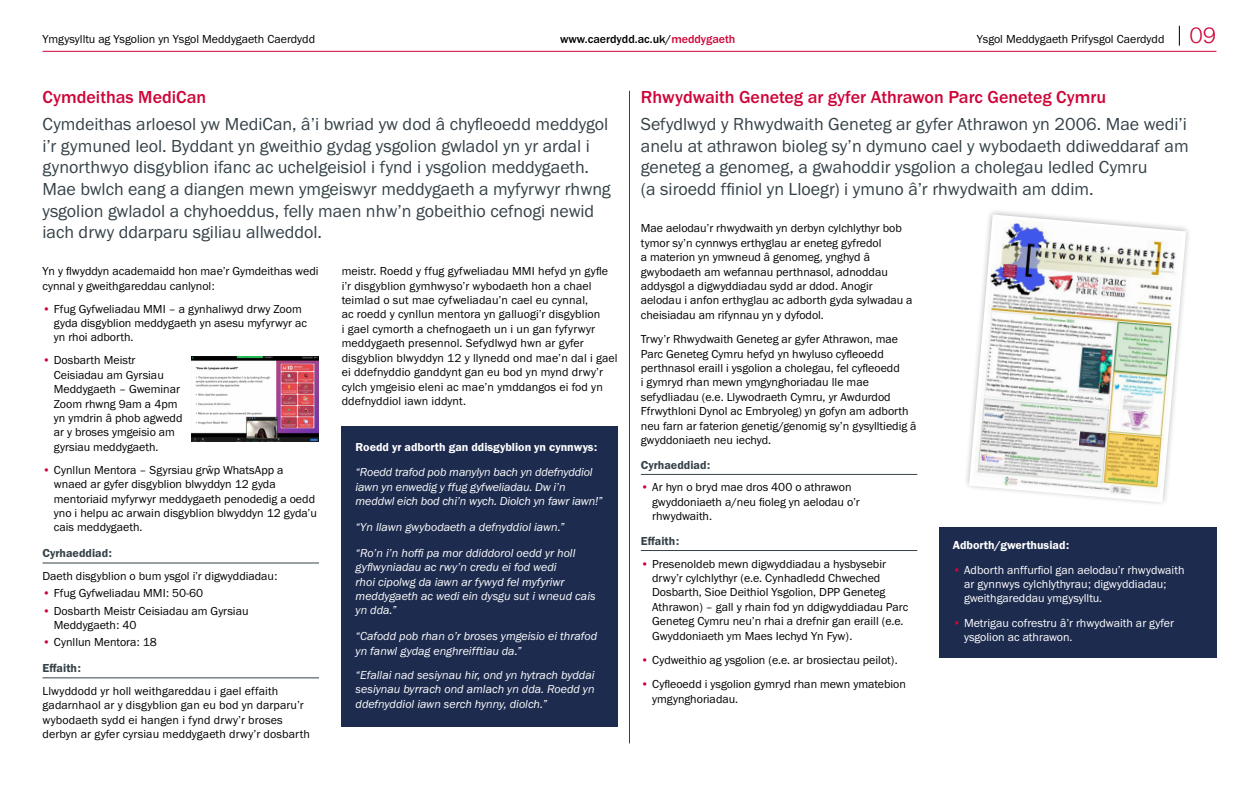
<style>
.page{position:relative;width:1259px;height:786px;background:#fff}
.page>*{position:absolute;margin:0;border:0;box-sizing:border-box;transform-origin:0 0}
.t1{font:18px/21.6px "Franklin Gothic URW Boo";color:#354248}
.t2{font:500 18px "Franklin Gothic URW";color:#ce0538}
.t3{font:12px/14.4px "Franklin Gothic URW Boo";color:#000}
.t4{font:12px/14.4px "Franklin Gothic URW Boo Ita";color:#fff}
.t5{font:12px/14.4px "Franklin Gothic URW Boo";color:#fff}
.t6{font:12px "Franklin Gothic URW Dem";color:#fff}
.t7{font:12px "Franklin Gothic URW Dem";color:#354248}
.t8{font:500 12px "Franklin Gothic URW";color:#000}
.s1{color:#ce0538}
.s2{font-family:"Franklin Gothic URW";font-weight:300;font-size:23px;color:#ce0538}
</style>
<div class="page">
<hr style="left:43px;top:51px;width:1173px;height:1px;background:#ce0538">
<svg style="left:1179px;top:26px;width:1px;height:20px"></svg>
<div style="left:341px;top:425px;width:277px;height:301px;background:#1d2b4e"></div>
<hr style="left:641px;top:474px;width:276px;height:1px;background:#354248">
<hr style="left:641px;top:550px;width:276px;height:1px;background:#354248">
<hr style="left:629px;top:91px;width:1px;height:652px;background:#354248">
<svg style="left:969px;top:214px;width:217px;height:288px"></svg>
<img style="left:972px;top:218px;width:210px;height:281px">
<div style="left:938px;top:527px;width:278px;height:130px;background:#1d2b4e"></div>
<img style="left:191px;top:356px;width:127px;height:85px">
<hr style="left:43px;top:562px;width:276px;height:1px;background:#354248">
<hr style="left:43px;top:677px;width:276px;height:1px;background:#354248">
<p class="t3" style="left:43px;top:31px;width:274px">Ymgysylltu ag Ysgolion yn Ysgol Meddygaeth Caerdydd</p>
<p class="t8" style="left:560px;top:31px;width:177px">www.caerdydd.ac.uk/<span class="s1">meddygaeth</span></p>
<p class="t3" style="left:976px;top:31px;width:241px">Ysgol Meddygaeth Prifysgol Caerdydd <span class="s2">09</span></p>
<h1 class="t2" style="left:43px;top:86px;width:165px">Cymdeithas MediCan</h1>
<p class="t1" style="left:43px;top:113px;width:570px">Cymdeithas arloesol yw MediCan, â’i bwriad yw dod â chyfleoedd meddygol i’r gymuned leol. Byddant yn gweithio gydag ysgolion gwladol yn yr ardal i gynorthwyo disgyblion ifanc ac uchelgeisiol i fynd i ysgolion meddygaeth.<br>Mae bwlch eang a diangen mewn ymgeiswyr meddygaeth a myfyrwyr rhwng ysgolion gwladol a chyhoeddus, felly maen nhw’n gobeithio cefnogi newid iach drwy ddarparu sgiliau allweddol.</p>
<p class="t3" style="left:43px;top:264px;width:277px">Yn y flwyddyn academaidd hon mae’r Gymdeithas wedi cynnal y gweithgareddau canlynol:</p>
<p class="t3" style="left:54px;top:301px;width:255px;text-indent:-11px"><span class="s1">•</span> Ffug Gyfweliadau MMI – a gynhaliwyd drwy Zoom gyda disgyblion meddygaeth yn asesu myfyrwyr ac yn rhoi adborth.</p>
<p class="t3" style="left:54px;top:353px;width:130px;text-indent:-11px"><span class="s1">•</span> Dosbarth Meistr<br>Ceisiadau am Gyrsiau<br>Meddygaeth – Gweminar<br>Zoom rhwng 9am a 4pm yn ymdrin â phob agwedd ar y broses ymgeisio am gyrsiau meddygaeth.</p>
<p class="t3" style="left:54px;top:462px;width:265px;text-indent:-11px"><span class="s1">•</span> Cynllun Mentora – Sgyrsiau grŵp WhatsApp a wnaed ar gyfer disgyblion blwyddyn 12 gyda mentoriaid myfyrwyr meddygaeth penodedig a oedd yno i helpu ac arwain disgyblion blwyddyn 12 gyda’u cais meddygaeth.</p>
<p class="t3" style="left:342px;top:264px;width:277px">meistr. Roedd y ffug gyfweliadau MMI hefyd yn gyfle i’r disgyblion gymhwyso’r wybodaeth hon a chael teimlad o sut mae cyfweliadau’n cael eu cynnal,<br>ac roedd y cynllun mentora yn galluogi’r disgyblion<br>i gael cymorth a chefnogaeth un i un gan fyfyrwyr meddygaeth presennol. Sefydlwyd hwn ar gyfer disgyblion blwyddyn 12 y llynedd ond mae’n dal i gael ei ddefnyddio ganddynt gan eu bod yn mynd drwy’r cylch ymgeisio eleni ac mae’n ymddangos ei fod yn ddefnyddiol iawn iddynt.</p>
<p class="t6" style="left:355px;top:439px;width:243px">Roedd yr adborth gan ddisgyblion yn cynnwys:</p>
<p class="t4" style="left:355px;top:464px;width:249px">“Roedd trafod pob manylyn bach yn ddefnyddiol iawn yn enwedig y ffug gyfweliadau. Dw i’n meddwl eich bod chi’n wych. Diolch yn fawr iawn!”</p>
<p class="t4" style="left:355px;top:513px;width:221px;line-height:25.7px">“Yn llawn gwybodaeth a defnyddiol iawn.” “Ro’n i’n hoffi pa mor ddiddorol oedd yr holl</p>
<p class="t4" style="left:355px;top:559px;width:241px">gyflwyniadau ac rwy’n credu ei fod wedi<br>rhoi cipolwg da iawn ar fywyd fel myfyriwr meddygaeth ac wedi ein dysgu sut i wneud cais yn dda.”</p>
<p class="t4" style="left:355px;top:628px;width:243px">“Cafodd pob rhan o’r broses ymgeisio ei thrafod yn fanwl gydag enghreifftiau da.”</p>
<p class="t4" style="left:355px;top:667px;width:240px;text-align:justify">“Efallai nad sesiynau hir, ond yn hytrach byddai sesiynau byrrach ond amlach yn dda. Roedd yn ddefnyddiol iawn serch hynny, diolch.”</p>
<p class="t7" style="left:43px;top:545px;width:71px">Cyrhaeddiad:</p>
<p class="t3" style="left:43px;top:568px;width:236px">Daeth disgyblion o bum ysgol i’r digwyddiadau:</p>
<p class="t3" style="left:43px;top:585px;width:162px"><span class="s1">•</span> Ffug Gyfweliadau MMI: 50-60</p>
<p class="t3" style="left:54px;top:602px;width:196px;text-indent:-11px"><span class="s1">•</span> Dosbarth Meistr Ceisiadau am Gyrsiau<br>Meddygaeth: 40</p>
<p class="t3" style="left:43px;top:634px;width:116px"><span class="s1">•</span> Cynllun Mentora: 18</p>
<p class="t7" style="left:43px;top:660px;width:40px">Effaith:</p>
<p class="t3" style="left:43px;top:683px;width:269px">Llwyddodd yr holl weithgareddau i gael effaith gadarnhaol ar y disgyblion gan eu bod yn darparu’r wybodaeth sydd ei hangen i fynd drwy’r broses derbyn ar gyfer cyrsiau meddygaeth drwy’r dosbarth</p>
<h1 class="t2" style="left:641px;top:86px;width:467px">Rhwydwaith Geneteg ar gyfer Athrawon Parc Geneteg Cymru</h1>
<p class="t1" style="left:641px;top:113px;width:549px">Sefydlwyd y Rhwydwaith Geneteg ar gyfer Athrawon yn 2006. Mae wedi’i anelu at athrawon bioleg sy’n dymuno cael y wybodaeth ddiweddaraf am geneteg a genomeg, a gwahoddir ysgolion a cholegau ledled Cymru<br>(a siroedd ffiniol yn Lloegr) i ymuno â’r rhwydwaith am ddim.</p>
<p class="t3" style="left:641px;top:221px;width:273px">Mae aelodau’r rhwydwaith yn derbyn cylchlythyr bob tymor sy’n cynnwys erthyglau ar eneteg gyfredol<br>a materion yn ymwneud â genomeg, ynghyd â gwybodaeth am wefannau perthnasol, adnoddau addysgol a digwyddiadau sydd ar ddod. Anogir aelodau i anfon erthyglau ac adborth gyda sylwadau a cheisiadau am rifynnau yn y dyfodol.</p>
<p class="t3" style="left:641px;top:331px;width:277px">Trwy’r Rhwydwaith Geneteg ar gyfer Athrawon, mae Parc Geneteg Cymru hefyd yn hwyluso cyfleoedd perthnasol eraill i ysgolion a cholegau, fel cyfleoedd<br>i gymryd rhan mewn ymgynghoriadau lle mae sefydliadau (e.e. Llywodraeth Cymru, yr Awdurdod Ffrwythloni Dynol ac Embryoleg) yn gofyn am adborth neu farn ar faterion genetig/genomig sy’n gysylltiedig â gwyddoniaeth neu iechyd.</p>
<p class="t7" style="left:641px;top:457px;width:71px">Cyrhaeddiad:</p>
<p class="t3" style="left:652px;top:480px;width:209px;text-indent:-11px"><span class="s1">•</span> Ar hyn o bryd mae dros 400 o athrawon gwyddoniaeth a/neu fioleg yn aelodau o’r rhwydwaith.</p>
<p class="t7" style="left:641px;top:533px;width:40px">Effaith:</p>
<p class="t3" style="left:652px;top:556px;width:258px;text-indent:-11px"><span class="s1">•</span> Presenoldeb mewn digwyddiadau a hysbysebir drwy’r cylchlythyr (e.e. Cynhadledd Chweched Dosbarth, Sioe Deithiol Ysgolion, DPP Geneteg Athrawon) – gall y rhain fod yn ddigwyddiadau Parc Geneteg Cymru neu’n rhai a drefnir gan eraill (e.e.<br>Gwyddoniaeth ym Maes Iechyd Yn Fyw).</p>
<p class="t3" style="left:641px;top:652px;width:258px"><span class="s1">•</span> Cydweithio ag ysgolion (e.e. ar brosiectau peilot).</p>
<p class="t3" style="left:652px;top:676px;width:255px;text-indent:-11px"><span class="s1">•</span> Cyfleoedd i ysgolion gymryd rhan mewn ymatebion ymgynghoriadau.</p>
<p class="t6" style="left:952px;top:537px;width:118px">Adborth/gwerthusiad:</p>
<p class="t5" style="left:964px;top:562px;width:222px;text-indent:-11px"><span class="s1">•</span> Adborth anffurfiol gan aelodau’r rhwydwaith ar gynnwys cylchlythyrau; digwyddiadau; gweithgareddau ymgysylltu.</p>
<p class="t5" style="left:964px;top:615px;width:211px;text-indent:-11px"><span class="s1">•</span> Metrigau cofrestru â’r rhwydwaith ar gyfer ysgolion ac athrawon.</p>
</div>
